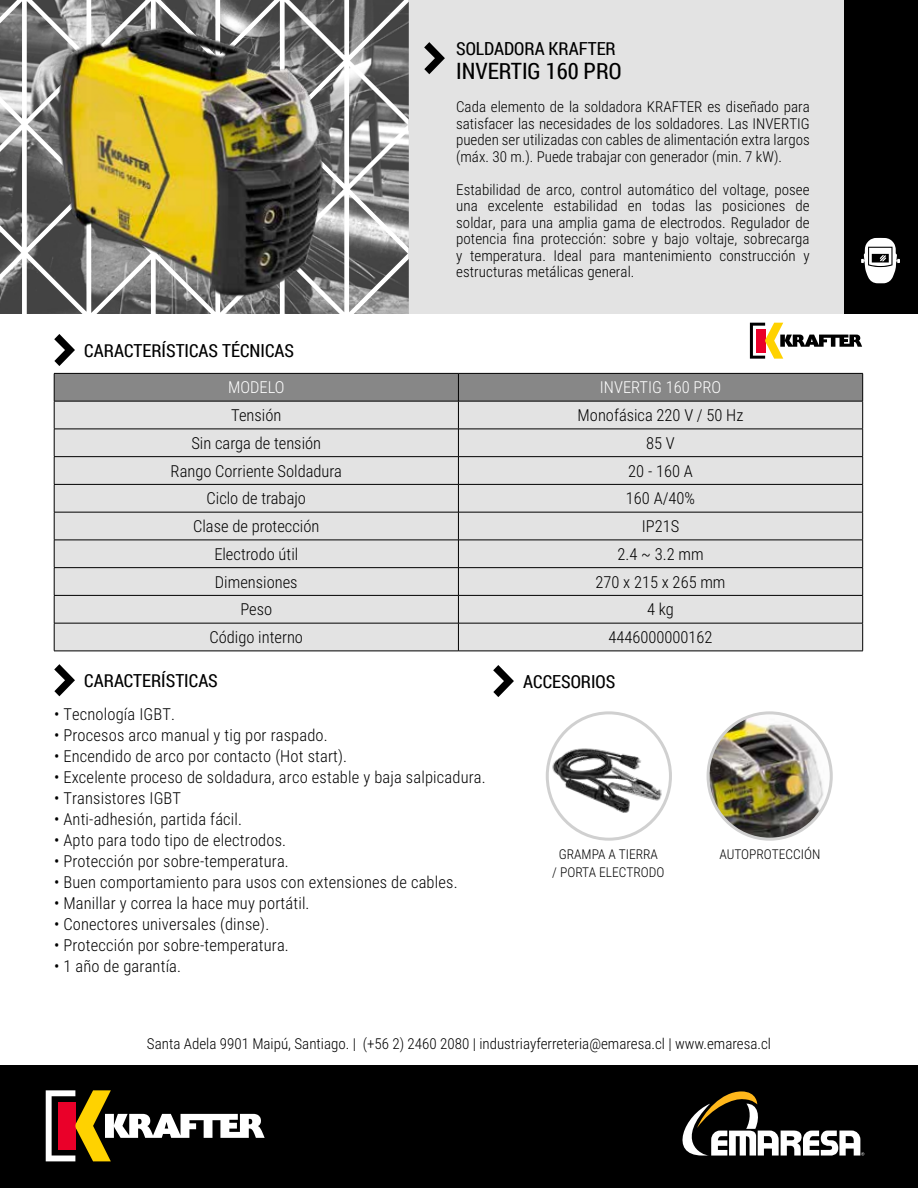
<style>
.page{position:relative;width:918px;height:1188px;background:#fff}
.page>*{position:absolute;margin:0;border:0;box-sizing:border-box;transform-origin:0 0}
.t1{font:22.5px "Roboto Condensed";color:#000}
.t2{font:18px "Roboto Condensed";color:#000}
.t3{font:300 16.5px "Roboto Condensed";letter-spacing:.01em;color:#000}
.t4{font:300 16.5px "Roboto Condensed";color:#fff}
.t5{font:300 15px/16.5px "Roboto Condensed";color:#000;text-align:justify}
.t6{font:300 13.5px "Roboto Condensed";color:#000}
</style>
<div class="page">
<div style="left:409px;top:0;width:509px;height:314px;background:#e3e3e3"></div>
<div style="left:844px;top:0;width:74px;height:314px;background:#000"></div>
<div style="left:0;top:1065px;width:918px;height:123px;background:#000"></div>
<svg style="left:682px;top:1091px;width:182px;height:65px"></svg>
<svg style="left:54px;top:373px;width:809px;height:278px;background:#d0d0d0"></svg>
<hr style="left:54px;top:651px;width:404px;height:1px;background:#000">
<hr style="left:458px;top:651px;width:405px;height:1px;background:#000">
<img style="left:0;top:0;width:409px;height:313px">
<svg style="left:861px;top:238px;width:39px;height:45px"></svg>
<svg style="left:750px;top:323px;width:112px;height:36px"></svg>
<img style="left:14px;top:0;width:356px;height:314px">
<svg style="left:46px;top:1090px;width:219px;height:71px"></svg>
<svg style="left:54px;top:334px;width:21px;height:32px"></svg>
<svg style="left:424px;top:42px;width:21px;height:32px"></svg>
<img style="left:708px;top:714px;width:121px;height:125px">
<div style="left:707px;top:711px;width:126px;height:130px;border:3px solid #d0d0d0;border-radius:50%"></div>
<img style="left:547px;top:720px;width:123px;height:117px">
<div style="left:546px;top:711px;width:126px;height:130px;border:3px solid #d0d0d0;border-radius:50%"></div>
<svg style="left:493px;top:665px;width:21px;height:32px"></svg>
<svg style="left:54px;top:664px;width:21px;height:32px"></svg>
<p class="t2" style="left:84px;top:338px;width:211px">CARACTERÍSTICAS TÉCNICAS</p>
<p class="t2" style="left:456px;top:36px;width:161px">SOLDADORA KRAFTER</p>
<h1 class="t1" style="left:456px;top:56px;width:167px">INVERTIG 160 PRO</h1>
<p class="t5" style="left:456px;top:98px;width:355px">Cada elemento de la soldadora KRAFTER es diseñado para satisfacer las necesidades de los soldadores. Las INVERTIG pueden ser utilizadas con cables de alimentación extra largos (máx. 30 m.). Puede trabajar con generador (min. 7 kW).</p>
<p class="t5" style="left:456px;top:181px;width:355px">Estabilidad de arco, control automático del voltage, posee una excelente estabilidad en todas las posiciones de soldar, para una amplia gama de electrodos. Regulador de potencia fina protección: sobre y bajo voltaje, sobrecarga y temperatura. Ideal para mantenimiento construcción y estructuras metálicas general.</p>
<p class="t4" style="left:228px;top:376px;width:58px">MODELO</p>
<p class="t4" style="left:600px;top:376px;width:123px">INVERTIG 160 PRO</p>
<p class="t3" style="left:231px;top:404px;width:52px">Tensión</p>
<p class="t3" style="left:578px;top:404px;width:167px">Monofásica 220 V / 50 Hz</p>
<p class="t3" style="left:191px;top:432px;width:131px">Sin carga de tensión</p>
<p class="t3" style="left:646px;top:432px;width:30px">85 V</p>
<p class="t3" style="left:171px;top:459px;width:173px">Rango Corriente Soldadura</p>
<p class="t3" style="left:628px;top:459px;width:66px">20 - 160 A</p>
<p class="t3" style="left:207px;top:487px;width:101px">Ciclo de trabajo</p>
<p class="t3" style="left:626px;top:487px;width:71px">160 A/40%</p>
<p class="t3" style="left:193px;top:515px;width:128px">Clase de protección</p>
<p class="t3" style="left:642px;top:515px;width:39px">IP21S</p>
<p class="t3" style="left:214px;top:543px;width:85px">Electrodo útil</p>
<p class="t3" style="left:618px;top:543px;width:88px">2.4 ~ 3.2 mm</p>
<p class="t3" style="left:215px;top:570px;width:84px">Dimensiones</p>
<p class="t3" style="left:596px;top:570px;width:132px">270 x 215 x 265 mm</p>
<p class="t3" style="left:240px;top:598px;width:33px">Peso</p>
<p class="t3" style="left:647px;top:598px;width:28px">4 kg</p>
<p class="t3" style="left:210px;top:626px;width:95px">Código interno</p>
<p class="t3" style="left:608px;top:626px;width:106px">4446000000162</p>
<p class="t2" style="left:84px;top:668px;width:135px">CARACTERÍSTICAS</p>
<p class="t3" style="left:54px;top:702px;width:123px">• Tecnología IGBT.</p>
<p class="t3" style="left:54px;top:723px;width:275px">• Procesos arco manual y tig por raspado.</p>
<p class="t3" style="left:54px;top:744px;width:295px">• Encendido de arco por contacto (Hot start).</p>
<p class="t3" style="left:54px;top:765px;width:433px">• Excelente proceso de soldadura, arco estable y baja salpicadura.</p>
<p class="t3" style="left:54px;top:786px;width:129px">• Transistores IGBT</p>
<p class="t3" style="left:54px;top:807px;width:190px">• Anti-adhesión, partida fácil.</p>
<p class="t3" style="left:54px;top:828px;width:234px">• Apto para todo tipo de electrodos.</p>
<p class="t3" style="left:54px;top:849px;width:236px">• Protección por sobre-temperatura.</p>
<p class="t3" style="left:54px;top:870px;width:405px">• Buen comportamiento para usos con extensiones de cables.</p>
<p class="t3" style="left:54px;top:891px;width:257px">• Manillar y correa la hace muy portátil.</p>
<p class="t3" style="left:54px;top:912px;width:217px">• Conectores universales (dinse).</p>
<p class="t3" style="left:54px;top:933px;width:236px">• Protección por sobre-temperatura.</p>
<p class="t3" style="left:54px;top:954px;width:129px">• 1 año de garantía.</p>
<p class="t2" style="left:523px;top:669px;width:94px">ACCESORIOS</p>
<p class="t6" style="left:559px;top:845px;width:101px">GRAMPA A TIERRA</p>
<p class="t6" style="left:719px;top:845px;width:102px">AUTOPROTECCIÓN</p>
<p class="t6" style="left:552px;top:863px;width:114px">/ PORTA ELECTRODO</p>
<p class="t5" style="left:147px;top:1034px;width:626px">Santa Adela 9901 Maipú, Santiago. | (+56 2) 2460 2080 | industriayferreteria@emaresa.cl | www.emaresa.cl</p>
</div>
